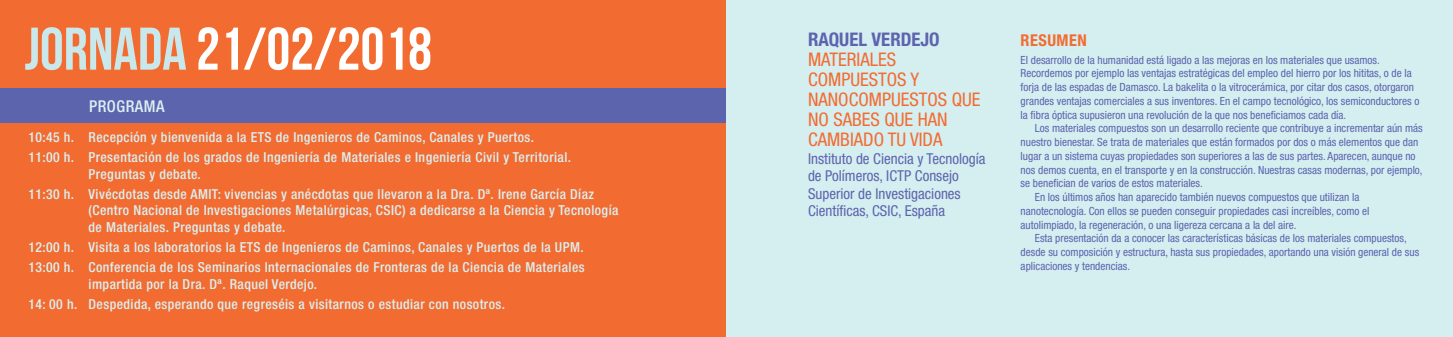
<style>
.page{position:relative;width:1453px;height:337px;background:#fff}
.page>*{position:absolute;margin:0;border:0;box-sizing:border-box;transform-origin:0 0}
.t1{font:60px "Bebas Neue";color:#fff}
.t2{font:condensed 18.75px/20px "Helvetica Neue LT Std";color:#f26c31}
.t3{font:700 condensed 18.75px "Helvetica Neue LT Std";color:#5c64ae}
.t4{font:500 condensed 16.25px "Helvetica Neue LT Std";letter-spacing:.03em;color:#dbf0f2}
.t5{font:700 condensed 16.25px "Helvetica Neue LT Std";letter-spacing:.03em;color:#f26c31}
.t6{font:condensed 15px/17.5px "Helvetica Neue LT Std";color:#5c64ae}
.t7{font:500 condensed 13.75px/20px "Helvetica Neue LT Std";letter-spacing:.03em;color:#dbf0f2}
.t8{font:condensed 11.25px/13.8px "Helvetica Neue LT Std";color:#5c64ae}
.s1{color:#c8e8ec}
</style>
<div class="page">
<div style="left:0;top:0;width:726px;height:337px;background:#f26c31"></div>
<div style="left:0;top:88px;width:726px;height:34px;background:#5c64ae"></div>
<div style="left:726px;top:0;width:727px;height:337px;background:#d5eef0"></div>
<h1 class="t1" style="left:25px;top:16px;width:409px"><span class="s1">JORNADA</span> 21/02/2018</h1>
<h2 class="t3" style="left:808px;top:28px;width:133px">RAQUEL VERDEJO</h2>
<h2 class="t2" style="left:808px;top:49px;width:174px">MATERIALES<br>COMPUESTOS Y<br>NANOCOMPUESTOS QUE<br>NO SABES QUE HAN<br>CAMBIADO TU VIDA</h2>
<h3 class="t6" style="left:808px;top:150px;width:179px">Instituto de Ciencia y Tecnología de Polímeros, ICTP Consejo<br>Superior de Investigaciones<br>Científicas, CSIC, España</h3>
<h3 class="t4" style="left:89px;top:96px;width:77px">PROGRAMA</h3>
<p class="t7" style="left:28px;top:127px;width:544px">10:45 h. Recepción y bienvenida a la ETS de Ingenieros de Caminos, Canales y Puertos.<br>11:00 h. Presentación de los grados de Ingeniería de Materiales e Ingeniería Civil y Territorial.</p>
<p class="t7" style="left:28px;top:164px;width:567px;text-indent:60px">Preguntas y debate.<br>11:30 h. Vivécdotas desde AMIT: vivencias y anécdotas que llevaron a la Dra. Dª. Irene García Díaz</p>
<p class="t7" style="left:89px;top:202px;width:531px;line-height:16.5px">(Centro Nacional de Investigaciones Metalúrgicas, CSIC) a dedicarse a la Ciencia y Tecnología de Materiales. Preguntas y debate.</p>
<p class="t7" style="left:28px;top:237px;width:558px">12:00 h. Visita a los laboratorios la ETS de Ingenieros de Caminos, Canales y Puertos de la UPM.<br>13:00 h. Conferencia de los Seminarios Internacionales de Fronteras de la Ciencia de Materiales</p>
<p class="t7" style="left:28px;top:273px;width:478px;text-indent:60px">impartida por la Dra. Dª. Raquel Verdejo.<br>14: 00 h. Despedida, esperando que regreséis a visitarnos o estudiar con nosotros.</p>
<h3 class="t5" style="left:1020px;top:31px;width:68px">RESUMEN</h3>
<p class="t8" style="left:1020px;top:53px;width:400px">El desarrollo de la humanidad está ligado a las mejoras en los materiales que usamos.<br>Recordemos por ejemplo las ventajas estratégicas del empleo del hierro por los hititas, o de la forja de las espadas de Damasco. La bakelita o la vitrocerámica, por citar dos casos, otorgaron grandes ventajas comerciales a sus inventores. En el campo tecnológico, los semiconductores o la fibra óptica supusieron una revolución de la que nos beneficiamos cada día.</p>
<p class="t8" style="left:1035px;top:121px;width:389px">Los materiales compuestos son un desarrollo reciente que contribuye a incrementar aún más</p>
<p class="t8" style="left:1020px;top:135px;width:399px">nuestro bienestar. Se trata de materiales que están formados por dos o más elementos que dan</p>
<p class="t8" style="left:1020px;top:149px;width:396px">lugar a un sistema cuyas propiedades son superiores a las de sus partes. Aparecen, aunque no</p>
<p class="t8" style="left:1020px;top:163px;width:403px">nos demos cuenta, en el transporte y en la construcción. Nuestras casas modernas, por ejemplo,</p>
<p class="t8" style="left:1020px;top:176px;width:184px">se benefician de varios de estos materiales.</p>
<p class="t8" style="left:1035px;top:190px;width:326px">En los últimos años han aparecido también nuevos compuestos que utilizan la</p>
<p class="t8" style="left:1020px;top:204px;width:350px">nanotecnología. Con ellos se pueden conseguir propiedades casi increíbles, como el</p>
<p class="t8" style="left:1020px;top:218px;width:277px">autolimpiado, la regeneración, o una ligereza cercana a la del aire.</p>
<p class="t8" style="left:1035px;top:231px;width:373px">Esta presentación da a conocer las características básicas de los materiales compuestos,</p>
<p class="t8" style="left:1020px;top:245px;width:400px">desde su composición y estructura, hasta sus propiedades, aportando una visión general de sus</p>
<p class="t8" style="left:1020px;top:259px;width:111px">aplicaciones y tendencias.</p>
</div>
